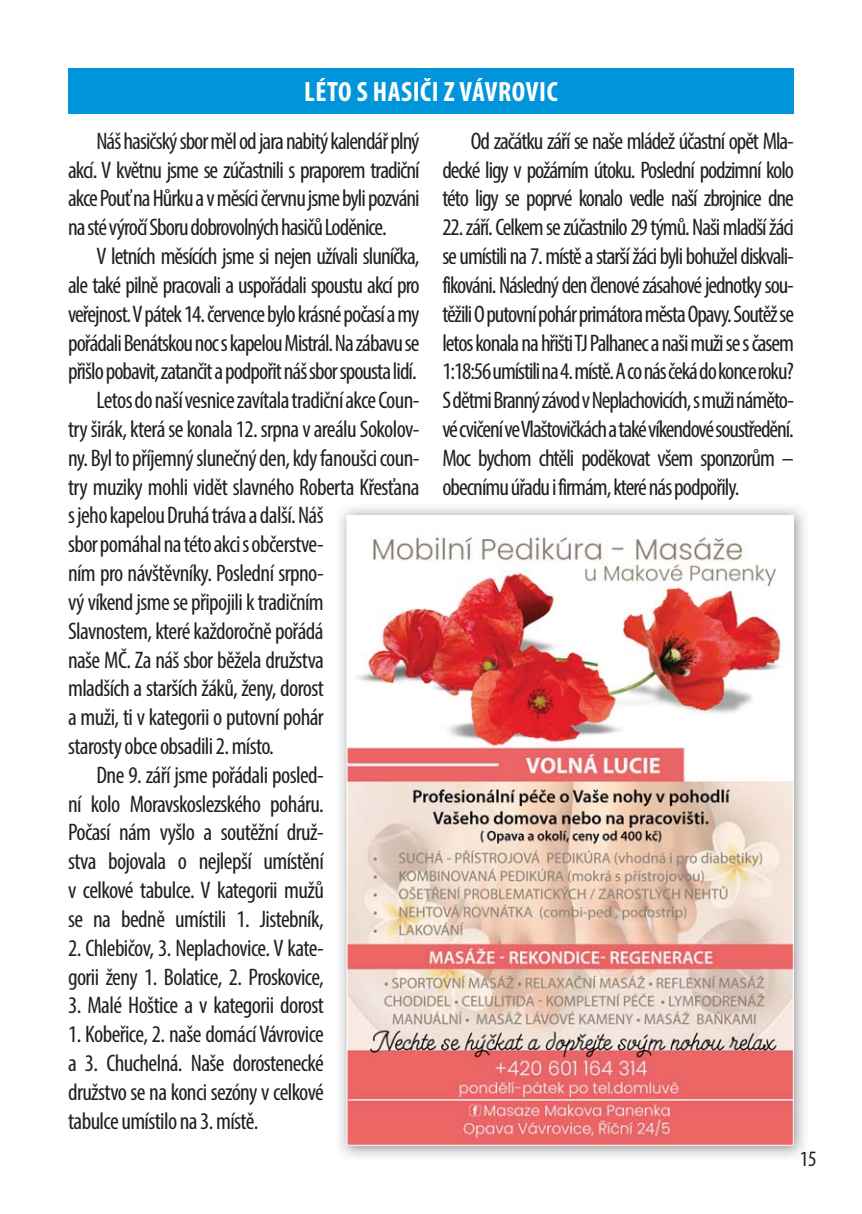
<style>
.page{position:relative;width:862px;height:1214px;background:#fff}
.page>*{position:absolute;margin:0;border:0;box-sizing:border-box;transform-origin:0 0}
.t1{font:700 condensed 28px "Myriad Pro";letter-spacing:.02em;color:#fff}
.t2{font:condensed 24px/28.8px "Myriad Pro";letter-spacing:-.025em;color:#231f20;text-align:justify}
.t3{font:condensed 22px "Myriad Pro";color:#231f20}
</style>
<div class="page">
<div style="left:68px;top:68px;width:726px;height:45px;background:#0095da"></div>
<img style="left:346px;top:515px;width:448px;height:630px">
<p class="t1" style="left:304px;top:75px;width:255px">LÉTO S HASIČI Z VÁVROVIC</p>
<p class="t2" style="left:442px;top:129px;width:353px;text-indent:28px">Od začátku září se naše mládež účastní opět Mla&shy;decké ligy v požárním útoku. Poslední podzimní kolo této ligy se poprvé konalo vedle naší zbrojnice dne</p>
<p class="t2" style="left:442px;top:215px;width:353px">22. září. Celkem se zúčastnilo 29 týmů. Naši mladší žáci se umístili na 7. místě a starší žáci byli bohužel diskvali&shy;fikováni. Následný den členové zásahové jednotky sou&shy;těžili O putovní pohár primátora města Opavy. Soutěž se letos konala na hřišti TJ Palhanec a naši muži se s časem 1:18:56 umístili na 4. místě. A co nás čeká do konce roku?<br>S dětmi Branný závod v Neplachovicích, s muži náměto&shy;vé cvičení ve Vlaštovičkách a také víkendové soustředění.<br>Moc bychom chtěli poděkovat všem sponzorům – obecnímu úřadu i firmám, které nás podpořily.</p>
<p class="t2" style="left:68px;top:129px;width:353px;text-indent:28px">Náš hasičský sbor měl od jara nabitý kalendář plný akcí. V květnu jsme se zúčastnili s praporem tradiční akce Pouť na Hůrku a v měsíci červnu jsme byli pozváni na sté výročí Sboru dobrovolných hasičů Loděnice.</p>
<p class="t2" style="left:96px;top:244px;width:325px">V letních měsících jsme si nejen užívali sluníčka,</p>
<p class="t2" style="left:68px;top:273px;width:353px">ale také pilně pracovali a uspořádali spoustu akcí pro</p>
<p class="t2" style="left:68px;top:302px;width:353px">veřejnost. V pátek 14. července bylo krásné počasí a my</p>
<p class="t2" style="left:68px;top:330px;width:353px">pořádali Benátskou noc s kapelou Mistrál. Na zábavu se</p>
<p class="t2" style="left:68px;top:359px;width:350px">přišlo pobavit, zatančit a podpořit náš sbor spousta lidí.</p>
<p class="t2" style="left:96px;top:388px;width:325px">Letos do naší vesnice zavítala tradiční akce Coun-</p>
<p class="t2" style="left:68px;top:417px;width:353px">try širák, která se konala 12. srpna v areálu Sokolov-</p>
<p class="t2" style="left:68px;top:446px;width:353px">ny. Byl to příjemný slunečný den, kdy fanoušci coun-</p>
<p class="t2" style="left:68px;top:474px;width:353px">try muziky mohli vidět slavného Roberta Křesťana</p>
<p class="t2" style="left:68px;top:503px;width:257px">s jeho kapelou Druhá tráva a další. Náš</p>
<p class="t2" style="left:68px;top:532px;width:257px">sbor pomáhal na této akci s občerstve-</p>
<p class="t2" style="left:68px;top:561px;width:257px">ním pro návštěvníky. Poslední srpno-</p>
<p class="t2" style="left:68px;top:590px;width:257px">vý víkend jsme se připojili k tradičním</p>
<p class="t2" style="left:68px;top:618px;width:257px">Slavnostem, které každoročně pořádá</p>
<p class="t2" style="left:68px;top:647px;width:257px">naše MČ. Za náš sbor běžela družstva</p>
<p class="t2" style="left:68px;top:676px;width:257px">mladších a starších žáků, ženy, dorost</p>
<p class="t2" style="left:68px;top:705px;width:257px">a muži, ti v kategorii o putovní pohár</p>
<p class="t2" style="left:68px;top:734px;width:207px">starosty obce obsadili 2. místo.</p>
<p class="t2" style="left:96px;top:762px;width:229px">Dne 9. září jsme pořádali posled-</p>
<p class="t2" style="left:68px;top:791px;width:257px">ní kolo Moravskoslezského poháru.</p>
<p class="t2" style="left:68px;top:820px;width:257px">Počasí nám vyšlo a soutěžní druž-</p>
<p class="t2" style="left:68px;top:849px;width:257px">stva bojovala o nejlepší umístění</p>
<p class="t2" style="left:68px;top:878px;width:257px">v celkové tabulce. V kategorii mužů</p>
<p class="t2" style="left:68px;top:906px;width:257px">se na bedně umístili 1. Jistebník,</p>
<p class="t2" style="left:68px;top:935px;width:257px">2. Chlebičov, 3. Neplachovice. V kate&shy;gorii ženy 1. Bolatice, 2. Proskovice,</p>
<p class="t2" style="left:68px;top:993px;width:257px">3. Malé Hoštice a v kategorii dorost</p>
<p class="t2" style="left:68px;top:1022px;width:257px">1. Kobeřice, 2. naše domácí Vávrovice a 3. Chuchelná. Naše dorostenecké družstvo se na konci sezóny v celkové tabulce umístilo na 3. místě.</p>
<p class="t3" style="left:799px;top:1150px;width:18px">15</p>
</div>
